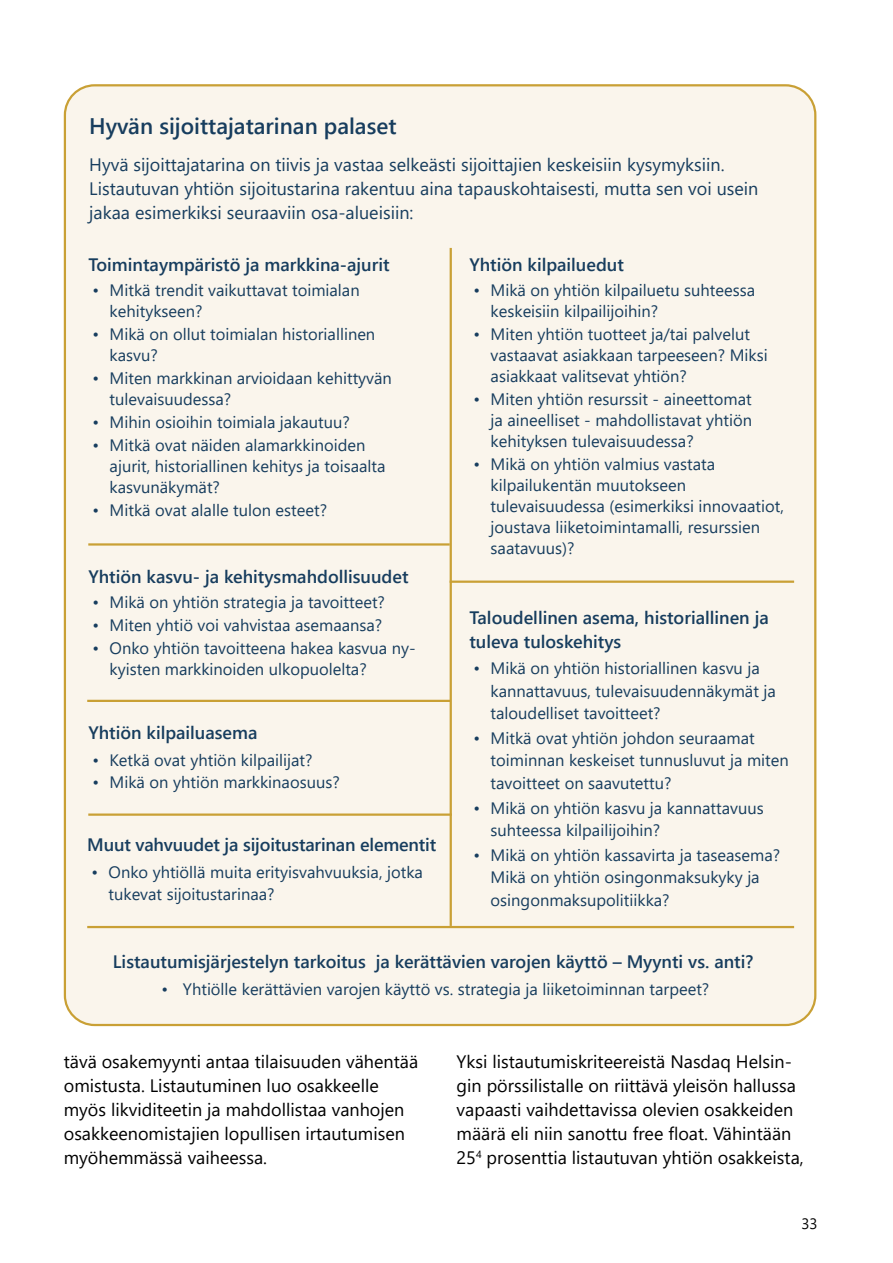
<style>
.page{position:relative;width:893px;height:1263px;background:#fff}
.page>*{position:absolute;margin:0;border:0;box-sizing:border-box;transform-origin:0 0}
.t1{font:600 22.5px "Segoe UI";color:#173d5e}
.t2{font:18px/24px "Segoe UI";color:#000}
.t3{font:600 18px/24px "Segoe UI";color:#173d5e}
.t4{font:18px/24px "Segoe UI";color:#173d5e}
.t5{font:16.5px/21px "Segoe UI";color:#173d5e}
.t6{font:15px "Segoe UI";color:#000}
</style>
<div class="page">
<div style="left:65px;top:85px;width:750px;height:940px;background:#faf5ec;border-radius:30px"></div>
<hr style="left:450px;top:248px;width:2px;height:678px;background:#c9a035">
<hr style="left:88px;top:543px;width:362px;height:3px;background:#c9a035">
<hr style="left:87px;top:700px;width:364px;height:2px;background:#c9a035">
<hr style="left:88px;top:813px;width:364px;height:3px;background:#c9a035">
<hr style="left:450px;top:580px;width:344px;height:3px;background:#c9a035">
<hr style="left:87px;top:926px;width:707px;height:2px;background:#c9a035">
<h1 class="t1" style="left:89px;top:105px;width:309px">Hyvän sijoittajatarinan palaset</h1>
<p class="t4" style="left:89px;top:151px;width:671px">Hyvä sijoittajatarina on tiivis ja vastaa selkeästi sijoittajien keskeisiin kysymyksiin.<br>Listautuvan yhtiön sijoitustarina rakentuu aina tapauskohtaisesti, mutta sen voi usein jakaa esimerkiksi seuraaviin osa-alueisiin:</p>
<p class="t3" style="left:88px;top:251px;width:303px">Toimintaympäristö ja markkina-ajurit</p>
<p class="t5" style="left:110px;top:278px;width:252px;text-indent:-17px">• Mitkä trendit vaikuttavat toimialan kehitykseen?</p>
<p class="t5" style="left:110px;top:322px;width:267px;text-indent:-17px">• Mikä on ollut toimialan historiallinen kasvu?</p>
<p class="t5" style="left:110px;top:366px;width:284px;text-indent:-17px">• Miten markkinan arvioidaan kehittyvän tulevaisuudessa?</p>
<p class="t5" style="left:93px;top:410px;width:259px">• Mihin osioihin toimiala jakautuu?</p>
<p class="t5" style="left:110px;top:433px;width:277px;text-indent:-17px">• Mitkä ovat näiden alamarkkinoiden ajurit, historiallinen kehitys ja toisaalta kasvunäkymät?</p>
<p class="t5" style="left:93px;top:499px;width:236px">• Mitkä ovat alalle tulon esteet?</p>
<p class="t3" style="left:469px;top:251px;width:156px">Yhtiön kilpailuedut</p>
<p class="t5" style="left:491px;top:278px;width:266px;text-indent:-17px">• Mikä on yhtiön kilpailuetu suhteessa keskeisiin kilpailijoihin?</p>
<p class="t5" style="left:491px;top:322px;width:279px;text-indent:-17px">• Miten yhtiön tuotteet ja/tai palvelut vastaavat asiakkaan tarpeeseen? Miksi asiakkaat valitsevat yhtiön?</p>
<p class="t5" style="left:491px;top:387px;width:263px;text-align:justify;text-indent:-17px">• Miten yhtiön resurssit - aineettomat ja aineelliset - mahdollistavat yhtiön kehityksen tulevaisuudessa?</p>
<p class="t5" style="left:491px;top:452px;width:295px;text-indent:-17px">• Mikä on yhtiön valmius vastata kilpailukentän muutokseen tulevaisuudessa (esimerkiksi innovaatiot, joustava liiketoimintamalli, resurssien saatavuus)?</p>
<p class="t3" style="left:88px;top:563px;width:322px">Yhtiön kasvu- ja kehitysmahdollisuudet</p>
<p class="t5" style="left:93px;top:590px;width:294px">• Mikä on yhtiön strategia ja tavoitteet?</p>
<p class="t5" style="left:93px;top:613px;width:291px">• Miten yhtiö voi vahvistaa asemaansa?</p>
<p class="t5" style="left:110px;top:636px;width:308px;text-indent:-17px">• Onko yhtiön tavoitteena hakea kasvua ny&shy;kyisten markkinoiden ulkopuolelta?</p>
<p class="t3" style="left:88px;top:719px;width:171px">Yhtiön kilpailuasema</p>
<p class="t5" style="left:93px;top:748px;width:221px">• Ketkä ovat yhtiön kilpailijat?</p>
<p class="t5" style="left:93px;top:770px;width:249px">• Mikä on yhtiön markkinaosuus?</p>
<p class="t3" style="left:87px;top:831px;width:350px">Muut vahvuudet ja sijoitustarinan elementit</p>
<p class="t5" style="left:109px;top:859px;width:316px;line-height:22.5px;text-indent:-17px">• Onko yhtiöllä muita erityisvahvuuksia, jotka tukevat sijoitustarinaa?</p>
<p class="t3" style="left:469px;top:604px;width:301px">Taloudellinen asema, historiallinen ja tuleva tuloskehitys</p>
<p class="t5" style="left:491px;top:656px;width:287px;line-height:22.5px;text-indent:-17px">• Mikä on yhtiön historiallinen kasvu ja kannattavuus, tulevaisuudennäkymät ja taloudelliset tavoitteet?</p>
<p class="t5" style="left:491px;top:725px;width:300px;line-height:22.5px;text-indent:-17px">• Mitkä ovat yhtiön johdon seuraamat toiminnan keskeiset tunnusluvut ja miten tavoitteet on saavutettu?</p>
<p class="t5" style="left:491px;top:795px;width:275px;line-height:22.5px;text-indent:-17px">• Mikä on yhtiön kasvu ja kannattavuus suhteessa kilpailijoihin?</p>
<p class="t5" style="left:491px;top:842px;width:291px;line-height:22.5px;text-indent:-17px">• Mikä on yhtiön kassavirta ja taseasema?<br>Mikä on yhtiön osingonmaksukyky ja osingonmaksupolitiikka?</p>
<p class="t3" style="left:113px;top:948px;width:642px">Listautumisjärjestelyn tarkoitus ja kerättävien varojen käyttö – Myynti vs. anti?</p>
<p class="t5" style="left:161px;top:977px;width:549px">• Yhtiölle kerättävien varojen käyttö vs. strategia ja liiketoiminnan tarpeet?</p>
<p class="t2" style="left:64px;top:1048px;width:356px">tävä osakemyynti antaa tilaisuuden vähentää omistusta. Listautuminen luo osakkeelle myös likviditeetin ja mahdollistaa vanhojen osakkeenomistajien lopullisen irtautumisen myöhemmässä vaiheessa.</p>
<p class="t2" style="left:457px;top:1048px;width:349px">Yksi listautumiskriteereistä Nasdaq Helsin&shy;gin pörssilistalle on riittävä yleisön hallussa vapaasti vaihdettavissa olevien osakkeiden määrä eli niin sanottu free float. Vähintään 25<sup>4</sup> prosenttia listautuvan yhtiön osakkeista,</p>
<p class="t6" style="left:801px;top:1209px;width:18px">33</p>
</div>
